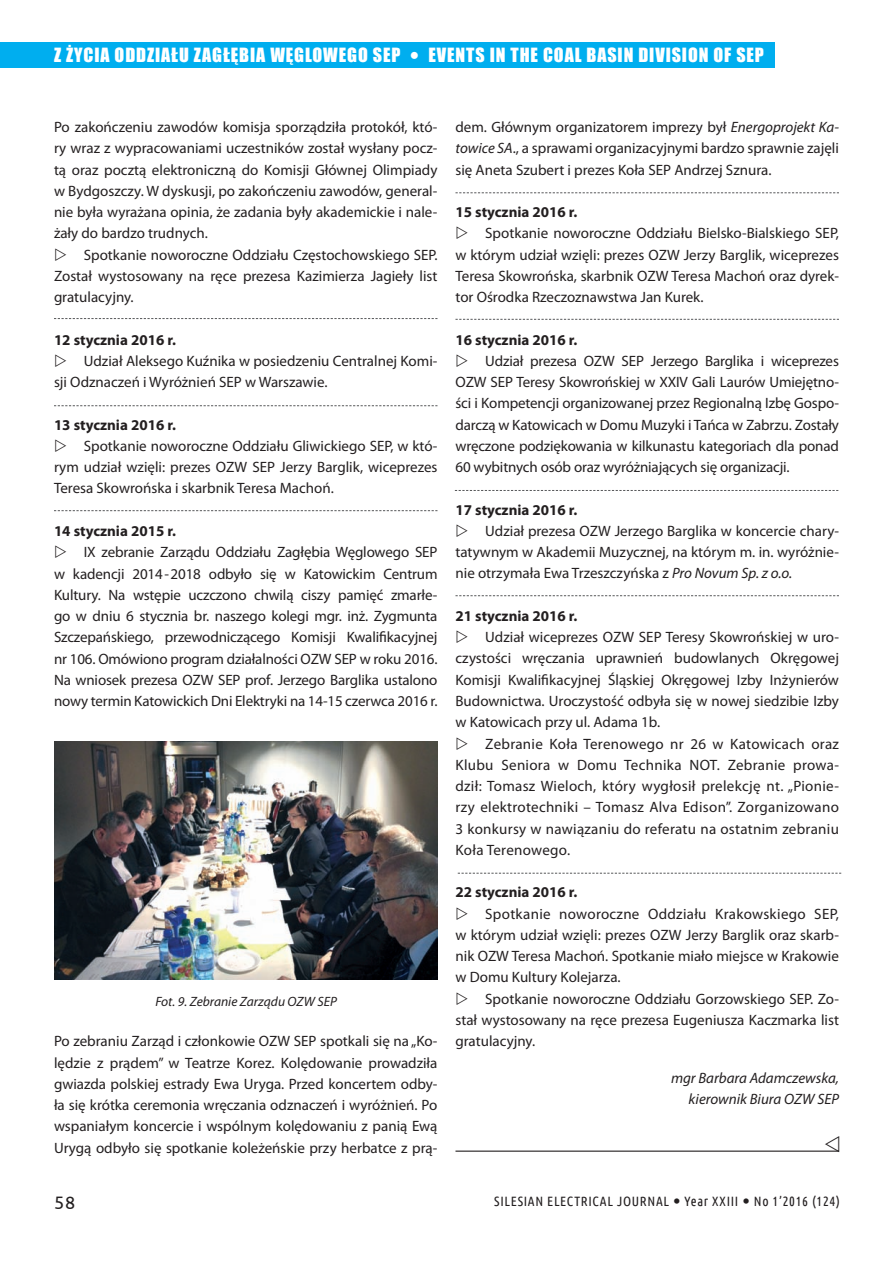
<style>
.page{position:relative;width:893px;height:1263px;background:#fff}
.page>*{position:absolute;margin:0;border:0;box-sizing:border-box;transform-origin:0 0}
.t1{font:18px "Impact";letter-spacing:.05em;color:#fff}
.t2{font:18px "Ubuntu";color:#231f20}
.t3{font:15px/21.3px "Myriad Pro";color:#231f20;text-align:justify}
.t4{font:700 15px "Myriad Pro";color:#231f20}
.t5{font:italic 15px/21.3px "Myriad Pro";color:#231f20;text-align:right}
.t6{font:13.5px "Ubuntu Condensed";letter-spacing:.05em;color:#231f20}
.t7{font:italic 13.5px "Myriad Pro";color:#231f20}
.s1{font-style:italic}
</style>
<div class="page">
<div style="left:0;top:42px;width:775px;height:26px;background:#00aeef"></div>
<svg style="left:54px;top:318px;width:383px;height:1px"></svg>
<svg style="left:54px;top:405px;width:383px;height:1px"></svg>
<svg style="left:54px;top:510px;width:383px;height:1px"></svg>
<img style="left:54px;top:741px;width:383px;height:239px">
<svg style="left:455px;top:192px;width:384px;height:1px"></svg>
<svg style="left:455px;top:319px;width:384px;height:1px"></svg>
<svg style="left:455px;top:490px;width:383px;height:1px"></svg>
<svg style="left:455px;top:595px;width:384px;height:1px"></svg>
<svg style="left:458px;top:873px;width:383px;height:1px"></svg>
<hr style="left:455px;top:1150px;width:384px;height:2px;background:#231f20">
<svg style="left:825px;top:1150px;width:14px;height:2px"></svg>
<p class="t1" style="left:54px;top:41px;width:348px">Z ŻYCIA ODDZIAŁU ZAGŁĘBIA WĘGLOWEGO SEP</p>
<p class="t1" style="left:54px;top:41px;width:163px">ELEKTROENERGETYKA</p>
<p class="t1" style="left:244px;top:41px;width:161px">POWER ENGINEERING</p>
<p class="t1" style="left:429px;top:41px;width:337px">EVENTS IN THE COAL BASIN DIVISION OF SEP</p>
<p class="t3" style="left:54px;top:116px;width:385px">Po zakończeniu zawodów komisja sporządziła protokół, któ&shy;ry wraz z wypracowaniami uczestników został wysłany pocz&shy;tą oraz pocztą elektroniczną do Komisji Głównej Olimpiady w Bydgoszczy. W dyskusji, po zakończeniu zawodów, general&shy;nie była wyrażana opinia, że zadania były akademickie i nale&shy;żały do bardzo trudnych.</p>
<p class="t3" style="left:54px;top:244px;width:385px;text-indent:30px">Spotkanie noworoczne Oddziału Częstochowskiego SEP.<br>Został wystosowany na ręce prezesa Kazimierza Jagieły list gratulacyjny.</p>
<p class="t4" style="left:54px;top:330px;width:123px">12 stycznia 2016 r.</p>
<p class="t3" style="left:54px;top:350px;width:385px;text-indent:30px">Udział Aleksego Kuźnika w posiedzeniu Centralnej Komi&shy;sji Odznaczeń i Wyróżnień SEP w Warszawie.</p>
<p class="t4" style="left:54px;top:415px;width:123px">13 stycznia 2016 r.</p>
<p class="t3" style="left:54px;top:435px;width:385px;text-indent:30px">Spotkanie noworoczne Oddziału Gliwickiego SEP, w któ&shy;rym udział wzięli: prezes OZW SEP Jerzy Barglik, wiceprezes Teresa Skowrońska i skarbnik Teresa Machoń.</p>
<p class="t4" style="left:54px;top:521px;width:123px">14 stycznia 2015 r.</p>
<p class="t3" style="left:54px;top:541px;width:385px;text-indent:30px">IX zebranie Zarządu Oddziału Zagłębia Węglowego SEP w kadencji 2014-2018 odbyło się w Katowickim Centrum Kultury. Na wstępie uczczono chwilą ciszy pamięć zmarłe&shy;go w dniu 6 stycznia br. naszego kolegi mgr. inż. Zygmunta Szczepańskiego, przewodniczącego Komisji Kwalifikacyjnej nr 106. Omówiono program działalności OZW SEP w roku 2016.<br>Na wniosek prezesa OZW SEP prof. Jerzego Barglika ustalono nowy termin Katowickich Dni Elektryki na 14-15 czerwca 2016 r.</p>
<p class="t7" style="left:155px;top:993px;width:183px">Fot. 9. Zebranie Zarządu OZW SEP</p>
<p class="t3" style="left:54px;top:1030px;width:385px">Po zebraniu Zarząd i członkowie OZW SEP spotkali się na „Ko&shy;lędzie z prądem” w Teatrze Korez. Kolędowanie prowadziła gwiazda polskiej estrady Ewa Uryga. Przed koncertem odby&shy;ła się krótka ceremonia wręczania odznaczeń i wyróżnień. Po wspaniałym koncercie i wspólnym kolędowaniu z panią Ewą Urygą odbyło się spotkanie koleżeńskie przy herbatce z prą-</p>
<p class="t3" style="left:455px;top:116px;width:385px">dem. Głównym organizatorem imprezy był <span class="s1">Energoprojekt Ka&shy;towice SA</span>., a sprawami organizacyjnymi bardzo sprawnie zajęli się Aneta Szubert i prezes Koła SEP Andrzej Sznura.</p>
<p class="t4" style="left:455px;top:202px;width:123px">15 stycznia 2016 r.</p>
<p class="t3" style="left:455px;top:222px;width:385px;text-indent:30px">Spotkanie noworoczne Oddziału Bielsko-Bialskiego SEP, w którym udział wzięli: prezes OZW Jerzy Barglik, wiceprezes Teresa Skowrońska, skarbnik OZW Teresa Machoń oraz dyrek&shy;tor Ośrodka Rzeczoznawstwa Jan Kurek.</p>
<p class="t4" style="left:455px;top:330px;width:123px">16 stycznia 2016 r.</p>
<p class="t3" style="left:455px;top:350px;width:385px;text-indent:30px">Udział prezesa OZW SEP Jerzego Barglika i wiceprezes OZW SEP Teresy Skowrońskiej w XXIV Gali Laurów Umiejętno&shy;ści i Kompetencji organizowanej przez Regionalną Izbę Gospo&shy;darczą w Katowicach w Domu Muzyki i Tańca w Zabrzu. Zostały wręczone podziękowania w kilkunastu kategoriach dla ponad 60 wybitnych osób oraz wyróżniających się organizacji.</p>
<p class="t4" style="left:455px;top:500px;width:123px">17 stycznia 2016 r.</p>
<p class="t3" style="left:455px;top:520px;width:385px;text-indent:30px">Udział prezesa OZW Jerzego Barglika w koncercie chary&shy;tatywnym w Akademii Muzycznej, na którym m. in. wyróżnie&shy;nie otrzymała Ewa Trzeszczyńska z <span class="s1">Pro Novum Sp. z o.o.</span></p>
<p class="t4" style="left:455px;top:606px;width:123px">21 stycznia 2016 r.</p>
<p class="t3" style="left:455px;top:626px;width:385px;text-indent:30px">Udział wiceprezes OZW SEP Teresy Skowrońskiej w uro&shy;czystości wręczania uprawnień budowlanych Okręgowej Komisji Kwalifikacyjnej Śląskiej Okręgowej Izby Inżynierów Budownictwa. Uroczystość odbyła się w nowej siedzibie Izby w Katowicach przy ul. Adama 1b.</p>
<p class="t3" style="left:455px;top:733px;width:385px;text-indent:30px">Zebranie Koła Terenowego nr 26 w Katowicach oraz Klubu Seniora w Domu Technika NOT. Zebranie prowa&shy;dził: Tomasz Wieloch, który wygłosił prelekcję nt. „Pionie&shy;rzy elektrotechniki – Tomasz Alva Edison”. Zorganizowano 3 konkursy w nawiązaniu do referatu na ostatnim zebraniu Koła Terenowego.</p>
<p class="t4" style="left:455px;top:882px;width:123px">22 stycznia 2016 r.</p>
<p class="t3" style="left:455px;top:903px;width:385px;text-indent:30px">Spotkanie noworoczne Oddziału Krakowskiego SEP, w którym udział wzięli: prezes OZW Jerzy Barglik oraz skarb&shy;nik OZW Teresa Machoń. Spotkanie miało miejsce w Krakowie w Domu Kultury Kolejarza.</p>
<p class="t3" style="left:455px;top:988px;width:385px;text-indent:30px">Spotkanie noworoczne Oddziału Gorzowskiego SEP. Zo&shy;stał wystosowany na ręce prezesa Eugeniusza Kaczmarka list gratulacyjny.</p>
<p class="t5" style="left:671px;top:1067px;width:169px">mgr Barbara Adamczewska, kierownik Biura OZW SEP</p>
<p class="t2" style="left:54px;top:1192px;width:23px">58</p>
<p class="t6" style="left:494px;top:1192px;width:347px">SILESIAN ELECTRICAL JOURNAL Year XXIII No 1’2016 (124)</p>
</div>
